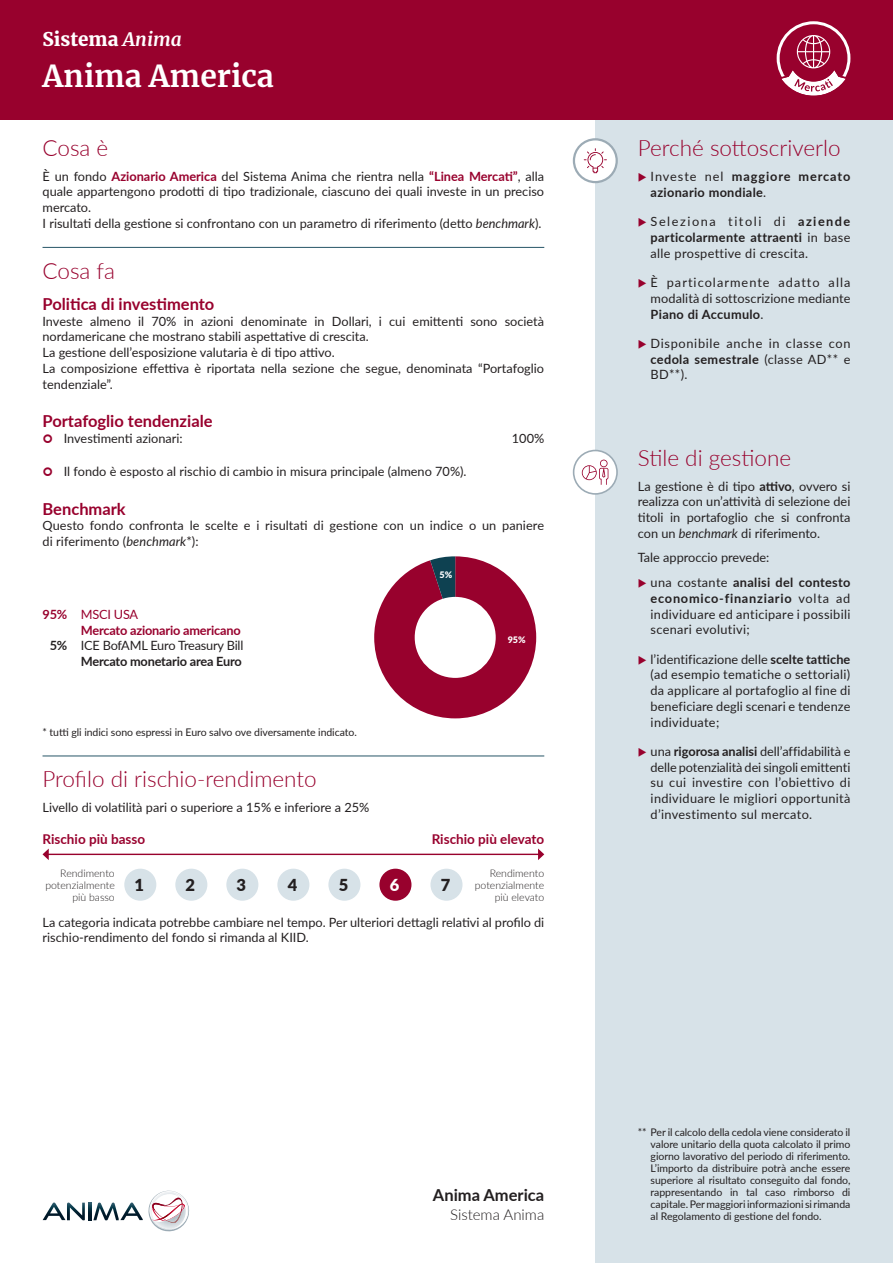
<style>
.page{position:relative;width:893px;height:1263px;background:#fff}
.page>*{position:absolute;margin:0;border:0;box-sizing:border-box;transform-origin:0 0}
.t1{font:700 30px "Merriweather";color:#fff}
.t2{font:300 22.5px "Lato";color:#98012d}
.t3{font:900 18.75px "Merriweather";color:#fff}
.t4{font:700 16.5px "Lato";color:#98012d}
.t5{font:700 16.5px "Lato";color:#231f20}
.t6{font:900 16.5px "Lato";color:#231f20}
.t7{font:900 16.5px "Lato";color:#fff}
.t8{font:300 15px "Lato";color:#231f20}
.t9{font:700 13.5px "Lato";color:#98012d}
.t10{font:12.75px/15.8px "Lato";color:#231f20;text-align:justify}
.t11{font:700 12.75px/15.8px "Lato";letter-spacing:.025em;color:#231f20}
.t12{font:700 12.75px "Lato";letter-spacing:-.015em;color:#98012d}
.t13{font:700 12.75px "Lato";letter-spacing:-.015em;color:#231f20}
.t14{font:12.75px "Lato";letter-spacing:-.015em;color:#98012d}
.t15{font:10.5px/12px "Lato";letter-spacing:-.005em;color:#231f20;text-align:justify}
.t16{font:300 10.5px/12px "Lato";color:#231f20;text-align:right}
.t17{font:900 9px "Lato";color:#fff}
.s1{font-weight:700;font-style:italic}
.s2{font-weight:700;color:#98012d}
.s3{font-style:italic}
.s4{font-weight:700}
.s5{color:#98012d}
.s6{font-weight:400}
</style>
<div class="page">
<div style="left:595px;top:0;width:298px;height:1263px;background:#d7e2e8"></div>
<div style="left:0;top:0;width:893px;height:119px;background:#98012d"></div>
<svg style="left:574px;top:139px;width:43px;height:43px"></svg>
<div style="left:573px;top:138px;width:45px;height:45px;border:2px solid #9cabb5;border-radius:50%"></div>
<svg style="left:584px;top:148px;width:23px;height:25px"></svg>
<svg style="left:777px;top:22px;width:72px;height:72px"></svg>
<div style="left:777px;top:21px;width:73px;height:74px;border:3px solid #fff;border-radius:50%"></div>
<svg style="left:778px;top:35px;width:71px;height:61px"></svg>
<svg style="left:43px;top:1202px;width:42px;height:18px"></svg>
<svg style="left:88px;top:1202px;width:3px;height:18px"></svg>
<svg style="left:93px;top:1190px;width:97px;height:42px"></svg>
<hr style="left:43px;top:247px;width:501px;height:1px;background:#265567">
<hr style="left:43px;top:756px;width:501px;height:1px;background:#265567">
<svg style="left:374px;top:556px;width:162px;height:162px"></svg>
<div style="left:415px;top:597px;width:81px;height:81px;background:#fff;border-radius:50%"></div>
<hr style="left:48px;top:854px;width:493px;height:1px;background:#98012d">
<svg style="left:43px;top:848px;width:6px;height:12px"></svg>
<svg style="left:538px;top:848px;width:6px;height:12px"></svg>
<div style="left:124px;top:869px;width:32px;height:32px;background:#d7e2e8;border-radius:50%"></div>
<div style="left:175px;top:869px;width:32px;height:32px;background:#d7e2e8;border-radius:50%"></div>
<div style="left:226px;top:869px;width:32px;height:32px;background:#d7e2e8;border-radius:50%"></div>
<div style="left:277px;top:869px;width:32px;height:32px;background:#d7e2e8;border-radius:50%"></div>
<div style="left:328px;top:869px;width:32px;height:32px;background:#d7e2e8;border-radius:50%"></div>
<div style="left:379px;top:869px;width:32px;height:32px;background:#98012d;border-radius:50%"></div>
<div style="left:430px;top:869px;width:32px;height:32px;background:#d7e2e8;border-radius:50%"></div>
<svg style="left:573px;top:450px;width:45px;height:45px"></svg>
<h3 class="t3" style="left:43px;top:26px;width:141px">Sistema <span class="s1">Anima</span></h3>
<h1 class="t1" style="left:43px;top:55px;width:233px">Anima America</h1>
<h2 class="t2" style="left:43px;top:133px;width:67px">Cosa è</h2>
<p class="t10" style="left:43px;top:168px;width:503px;text-align:left">È un fondo <span class="s2">Azionario America</span> del Sistema Anima che rientra nella <span class="s2">“Linea Mercati”</span>, alla quale appartengono prodotti di tipo tradizionale, ciascuno dei quali investe in un preciso mercato.<br>I risultati della gestione si confrontano con un parametro di riferimento (detto <span class="s3">benchmark</span>).</p>
<h2 class="t2" style="left:43px;top:255px;width:74px">Cosa fa</h2>
<p class="t4" style="left:43px;top:292px;width:173px">Politica di investimento</p>
<p class="t10" style="left:43px;top:313px;width:503px;text-align:left">Investe almeno il 70% in azioni denominate in Dollari, i cui emittenti sono società nordamericane che mostrano stabili aspettative di crescita.<br>La gestione dell’esposizione valutaria è di tipo attivo.<br>La composizione effettiva è riportata nella sezione che segue, denominata “Portafoglio tendenziale”.</p>
<p class="t4" style="left:43px;top:409px;width:172px">Portafoglio tendenziale</p>
<p class="t10" style="left:64px;top:430px;width:121px">Investimenti azionari:</p>
<p class="t10" style="left:512px;top:430px;width:34px">100%</p>
<p class="t10" style="left:64px;top:463px;width:404px">Il fondo è esposto al rischio di cambio in misura principale (almeno 70%).</p>
<p class="t4" style="left:43px;top:496px;width:85px">Benchmark</p>
<p class="t10" style="left:43px;top:517px;width:503px">Questo fondo confronta le scelte e i risultati di gestione con un indice o un paniere di riferimento (<span class="s3">benchmark</span>*):</p>
<p class="t14" style="left:43px;top:605px;width:97px"><span class="s4">95%</span> MSCI USA</p>
<p class="t12" style="left:81px;top:621px;width:161px">Mercato azionario americano</p>
<p class="t10" style="left:50px;top:637px;width:195px"><span class="s4">5%</span> ICE BofAML Euro Treasury Bill</p>
<p class="t13" style="left:81px;top:652px;width:163px">Mercato monetario area Euro</p>
<p class="t17" style="left:439px;top:568px;width:14px">5%</p>
<p class="t17" style="left:508px;top:633px;width:19px">95%</p>
<p class="t15" style="left:43px;top:726px;width:316px">* tutti gli indici sono espressi in Euro salvo ove diversamente indicato.</p>
<h2 class="t2" style="left:43px;top:764px;width:276px">Profilo di rischio-rendimento</h2>
<p class="t10" style="left:43px;top:799px;width:328px">Livello di volatilità pari o superiore a 15% e inferiore a 25%</p>
<p class="t9" style="left:43px;top:829px;width:104px">Rischio più basso</p>
<p class="t9" style="left:432px;top:829px;width:114px">Rischio più elevato</p>
<p class="t16" style="left:45px;top:867px;width:71px">Rendimento potenzialmente più basso</p>
<p class="t6" style="left:135px;top:872px;width:11px">1</p>
<p class="t6" style="left:186px;top:872px;width:11px">2</p>
<p class="t6" style="left:237px;top:872px;width:11px">3</p>
<p class="t6" style="left:288px;top:872px;width:11px">4</p>
<p class="t6" style="left:339px;top:872px;width:11px">5</p>
<p class="t7" style="left:390px;top:872px;width:11px">6</p>
<p class="t6" style="left:441px;top:872px;width:11px">7</p>
<p class="t16" style="left:475px;top:867px;width:71px">Rendimento potenzialmente più elevato</p>
<p class="t10" style="left:43px;top:913px;width:503px">La categoria indicata potrebbe cambiare nel tempo. Per ulteriori dettagli relativi al profilo di rischio-rendimento del fondo si rimanda al KIID.</p>
<p class="t5" style="left:433px;top:1183px;width:113px">Anima America</p>
<p class="t8" style="left:450px;top:1204px;width:96px">Sistema Anima</p>
<h2 class="t2" style="left:638px;top:133px;width:204px">Perché sottoscriverlo</h2>
<p class="t11" style="left:651px;top:168px;width:201px;text-indent:-13px"><span class="s5">◆</span> <span class="s6">Investe nel</span> maggiore mercato azionario mondiale<span class="s6">.</span></p>
<p class="t10" style="left:651px;top:213px;width:201px;text-indent:-13px"><span class="s5">◆</span> Seleziona titoli di <span class="s4">aziende particolarmente attraenti</span> in base alle prospettive di crescita.</p>
<p class="t10" style="left:651px;top:274px;width:201px;text-indent:-13px"><span class="s5">◆</span> È particolarmente adatto alla modalità di sottoscrizione mediante <span class="s4">Piano di Accumulo</span>.</p>
<p class="t10" style="left:651px;top:335px;width:201px;text-indent:-13px"><span class="s5">◆</span> Disponibile anche in classe con <span class="s4">cedola semestrale</span> (classe AD** e BD**).</p>
<h2 class="t2" style="left:638px;top:443px;width:155px">Stile di gestione</h2>
<p class="t10" style="left:638px;top:478px;width:214px">La gestione è di tipo <span class="s4">attivo</span>, ovvero si realizza con un’attività di selezione dei titoli in portafoglio che si confronta con un <span class="s3">benchmark</span> di riferimento.</p>
<p class="t10" style="left:638px;top:549px;width:133px">Tale approccio prevede:</p>
<p class="t10" style="left:651px;top:574px;width:201px;text-indent:-13px"><span class="s5">◆</span> una costante <span class="s4">analisi del contesto economico-finanziario</span> volta ad individuare ed anticipare i possibili scenari evolutivi;</p>
<p class="t10" style="left:651px;top:651px;width:201px;text-indent:-13px"><span class="s5">◆</span> l’identificazione delle <span class="s4">scelte tattiche </span>(ad esempio tematiche o settoriali) da applicare al portafoglio al fine di beneficiare degli scenari e tendenze individuate;</p>
<p class="t10" style="left:651px;top:743px;width:201px;text-indent:-13px"><span class="s5">◆</span> una <span class="s4">rigorosa analisi</span> dell’affidabilità e delle potenzialità dei singoli emittenti su cui investire con l’obiettivo di individuare le migliori opportunità d’investimento sul mercato.</p>
<p class="t15" style="left:651px;top:1126px;width:201px;text-indent:-13px">** Per il calcolo della cedola viene considerato il valore unitario della quota calcolato il primo giorno lavorativo del periodo di riferimento.<br>L’importo da distribuire potrà anche essere superiore al risultato conseguito dal fondo, rappresentando in tal caso rimborso di capitale. Per maggiori informazioni si rimanda al Regolamento di gestione del fondo.</p>
</div>
